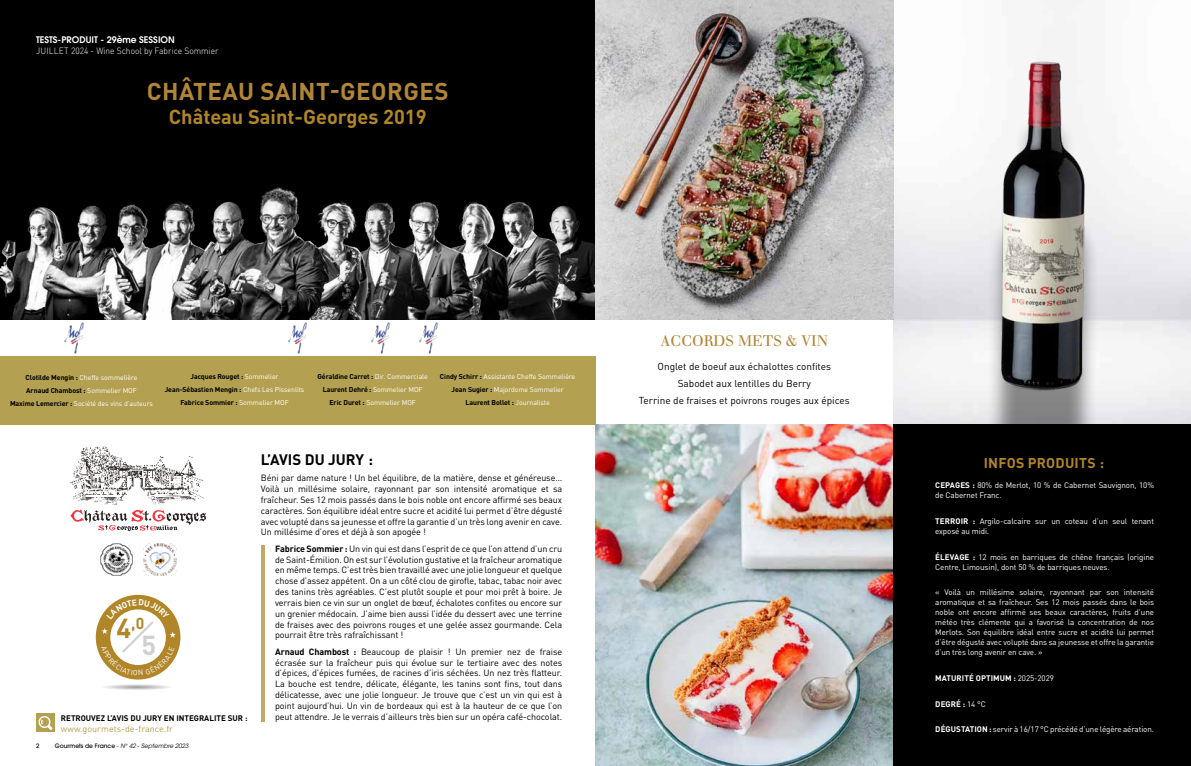
<style>
.page{position:relative;width:1191px;height:766px;background:#fff}
.page>*{position:absolute;margin:0;border:0;box-sizing:border-box;transform-origin:0 0}
.t1{font:700 27.1px "DIN Pro";color:#d0d0d0}
.t2{font:700 24px "DIN Pro";letter-spacing:.02em;color:#b18637}
.t3{font:700 20px "DIN Pro";color:#b18629}
.t4{font:700 15.8px "DIN Pro";color:#b18629}
.t5{font:15px "Justus";color:#b18637}
.t6{font:700 15px "DIN Pro";color:#000}
.t7{font:700 14px "DIN Pro";letter-spacing:.02em;color:#b18629}
.t8{font:10px/17px "DIN Pro";color:#000;text-align:center}
.t9{font:9px/10.8px "DIN Pro";letter-spacing:-.01em;color:#000;text-align:justify}
.t10{font:300 9px "DIN Pro";color:#fff;scale:.94 1}
.t11{font:600 9px "ITC Avant Garde Std";color:#fff}
.t12{font:9px "DIN Pro";color:#b4a051}
.t13{font:8px/10px "DIN Pro";letter-spacing:-.01em;color:#fff}
.t14{font:700 8px "DIN Pro";color:#000}
.t15{font:700 8px "DIN Pro";letter-spacing:.01em;color:#fff}
.t16{font:7px/13px "DIN Pro";letter-spacing:-.01em;color:#fff;text-align:center}
.t17{font:700 7px/13px "DIN Pro";letter-spacing:-.01em;color:#000;text-align:center}
.t18{font:italic 6px "ITC Avant Garde Std";color:#000}
.t19{font:500 6px "ITC Avant Garde Std";color:#000}
.s1{font-weight:700;color:#000}
.s2{font-weight:400;color:#fff}
.s3{font-size:27.1px}
.s4{font-weight:500;font-style:normal}
.s5{font-style:normal}
.s6{font-weight:700}
.s7{font-weight:400}
</style>
<div class="page">
<div style="left:36px;top:713px;width:19px;height:19px;background:#b4a051"></div>
<svg style="left:38px;top:716px;width:14px;height:13px"></svg>
<div style="left:0;top:0;width:595px;height:319px;background:#000"></div>
<div style="left:0;top:356px;width:595px;height:68px;background:#b4a051"></div>
<img style="left:288px;top:322px;width:19px;height:31px">
<img style="left:371px;top:322px;width:19px;height:31px">
<img style="left:419px;top:322px;width:18px;height:31px">
<img style="left:65px;top:322px;width:18px;height:31px">
<img style="left:0;top:187px;width:595px;height:132px">
<img style="left:595px;top:424px;width:298px;height:341px">
<img style="left:893px;top:0;width:298px;height:424px">
<hr style="left:261px;top:545px;width:3px;height:176px;background:#c7a563">
<img style="left:595px;top:0;width:298px;height:319px">
<div style="left:985px;top:117px;width:115px;height:359px;background:#000;opacity:.45"></div>
<img style="left:914px;top:28px;width:260px;height:381px">
<div style="left:893px;top:424px;width:298px;height:341px;background:#000"></div>
<img style="left:70px;top:446px;width:134px;height:58px">
<svg style="left:70px;top:509px;width:136px;height:22px"></svg>
<img style="left:100px;top:543px;width:32px;height:32px">
<img style="left:144px;top:543px;width:32px;height:32px">
<svg style="left:96px;top:594px;width:84px;height:96px"></svg>
<p class="t11" style="left:36px;top:33px;width:140px">TESTS-PRODUIT - 29ème SESSION</p>
<p class="t10" style="left:36px;top:43px;width:196px">JUILLET 2024 - Wine School by Fabrice Sommier</p>
<h2 class="t2" style="left:147px;top:71px;width:303px">CHÂTEAU SAINT-GEORGES</h2>
<h3 class="t3" style="left:169px;top:100px;width:259px">Château Saint-Georges 2019</h3>
<p class="t16" style="left:10px;top:370px;width:144px"><span class="s1">Clotilde Mengin :</span> Cheffe sommelière<br><span class="s1">Arnaud Chambost :</span> Sommelier MOF<br><span class="s1">Maxime Lemercier :</span> Société des vins d’auteurs</p>
<p class="t17" style="left:165px;top:369px;width:141px">Jacques Rouget : <span class="s2">Sommelier<br></span>Jean-Sébastien Mengin : <span class="s2">Chefs Les Pissenlits<br></span>Fabrice Sommier : <span class="s2">Sommelier MOF</span></p>
<p class="t17" style="left:317px;top:369px;width:112px">Géraldine Carret : <span class="s2">Dir. Commerciale<br></span>Laurent Dehré : <span class="s2">Sommelier MOF<br></span>Eric Duret : <span class="s2">Sommelier MOF</span></p>
<p class="t16" style="left:440px;top:369px;width:137px"><span class="s1">Cindy Schirr :</span> Assistante Cheffe Sommelière<br><span class="s1">Jean Sugier :</span> Majordome Sommelier<br><span class="s1">Laurent Bollet :</span> Journaliste</p>
<h3 class="t4" style="left:117px;top:609px;width:29px"><span class="s3">4</span>,0</h3>
<h1 class="t1" style="left:141px;top:622px;width:16px">5</h1>
<p class="t14" style="left:61px;top:711px;width:188px">RETROUVEZ L’AVIS DU JURY EN INTEGRALITE SUR :</p>
<p class="t12" style="left:61px;top:721px;width:113px">www.gourmets-de-france.fr</p>
<p class="t19" style="left:36px;top:742px;width:5px">2</p>
<p class="t18" style="left:55px;top:742px;width:135px"><span class="s4">Gourmets de France</span> <span class="s5">-</span> N° 42 <span class="s5">-</span> Septembre 2023</p>
<h3 class="t6" style="left:261px;top:447px;width:114px">L’AVIS DU JURY :</h3>
<p class="t9" style="left:261px;top:471px;width:303px">Béni par dame nature ! Un bel équilibre, de la matière, dense et généreuse… Voilà un millésime solaire, rayonnant par son intensité aromatique et sa fraîcheur. Ses 12 mois passés dans le bois noble ont encore affirmé ses beaux caractères. Son équilibre idéal entre sucre et acidité lui permet d’être dégusté avec volupté dans sa jeunesse et offre la garantie d’un très long avenir en cave.<br>Un millésime d’ores et déjà à son apogée !</p>
<p class="t9" style="left:275px;top:542px;width:289px"><span class="s6">Fabrice Sommier :</span> Un vin qui est dans l’esprit de ce que l’on attend d’un cru de Saint-Émilion. On est sur l’évolution gustative et la fraîcheur aromatique en même temps. C’est très bien travaillé avec une jolie longueur et quelque chose d’assez appétent. On a un côté clou de girofle, tabac, tabac noir avec des tanins très agréables. C’est plutôt souple et pour moi prêt à boire. Je verrais bien ce vin sur un onglet de bœuf, échalotes confites ou encore sur un grenier médocain. J’aime bien aussi l’idée du dessert avec une terrine de fraises avec des poivrons rouges et une gelée assez gourmande. Cela pourrait être très rafraîchissant !</p>
<p class="t9" style="left:275px;top:645px;width:288px"><span class="s6">Arnaud Chambost :</span> Beaucoup de plaisir ! Un premier nez de fraise écrasée sur la fraîcheur puis qui évolue sur le tertiaire avec des notes d’épices, d’épices fumées, de racines d’iris séchées. Un nez très flatteur.<br>La bouche est tendre, délicate, élégante, les tanins sont fins, tout dans délicatesse, avec une jolie longueur. Je trouve que c’est un vin qui est à point aujourd’hui. Un vin de bordeaux qui est à la hauteur de ce que l’on peut attendre. Je le verrais d’ailleurs très bien sur un opéra café-chocolat.</p>
<h3 class="t5" style="left:660px;top:332px;width:169px">ACCORDS METS &amp; VIN</h3>
<p class="t8" style="left:639px;top:357px;width:212px">Onglet de boeuf aux échalottes confites<br>Sabodet aux lentilles du Berry<br>Terrine de fraises et poivrons rouges aux épices</p>
<h3 class="t7" style="left:983px;top:451px;width:122px">INFOS PRODUITS :</h3>
<p class="t13" style="left:935px;top:479px;width:220px"><span class="s6">CEPAGES :</span> 80% de Merlot, 10 % de Cabernet Sauvignon, 10% de Cabernet Franc.</p>
<p class="t13" style="left:935px;top:515px;width:220px"><span class="s6">TERROIR :</span> Argilo-calcaire sur un coteau d’un seul tenant exposé au midi.</p>
<p class="t13" style="left:935px;top:550px;width:220px"><span class="s6">ÉLEVAGE :</span> 12 mois en barriques de chêne français (origine<br>Centre, Limousin), dont 50 % de barriques neuves.</p>
<p class="t13" style="left:935px;top:586px;width:220px;text-align:justify">« Voilà un millésime solaire, rayonnant par son intensité aromatique et sa fraîcheur. Ses 12 mois passés dans le bois noble ont encore affirmé ses beaux caractères, fruits d’une météo très clémente qui a favorisé la concentration de nos Merlots. Son équilibre idéal entre sucre et acidité lui permet d’être dégusté avec volupté dans sa jeunesse et offre la garantie d’un très long avenir en cave. »</p>
<p class="t15" style="left:935px;top:671px;width:120px">MATURITÉ OPTIMUM : <span class="s7">2025-2029</span></p>
<p class="t15" style="left:935px;top:697px;width:52px">DEGRÉ : <span class="s7">14 °C</span></p>
<p class="t13" style="left:935px;top:723px;width:220px"><span class="s6">DÉGUSTATION :</span> servir à 16/17 °C précédé d’une légère aération.</p>
</div>
